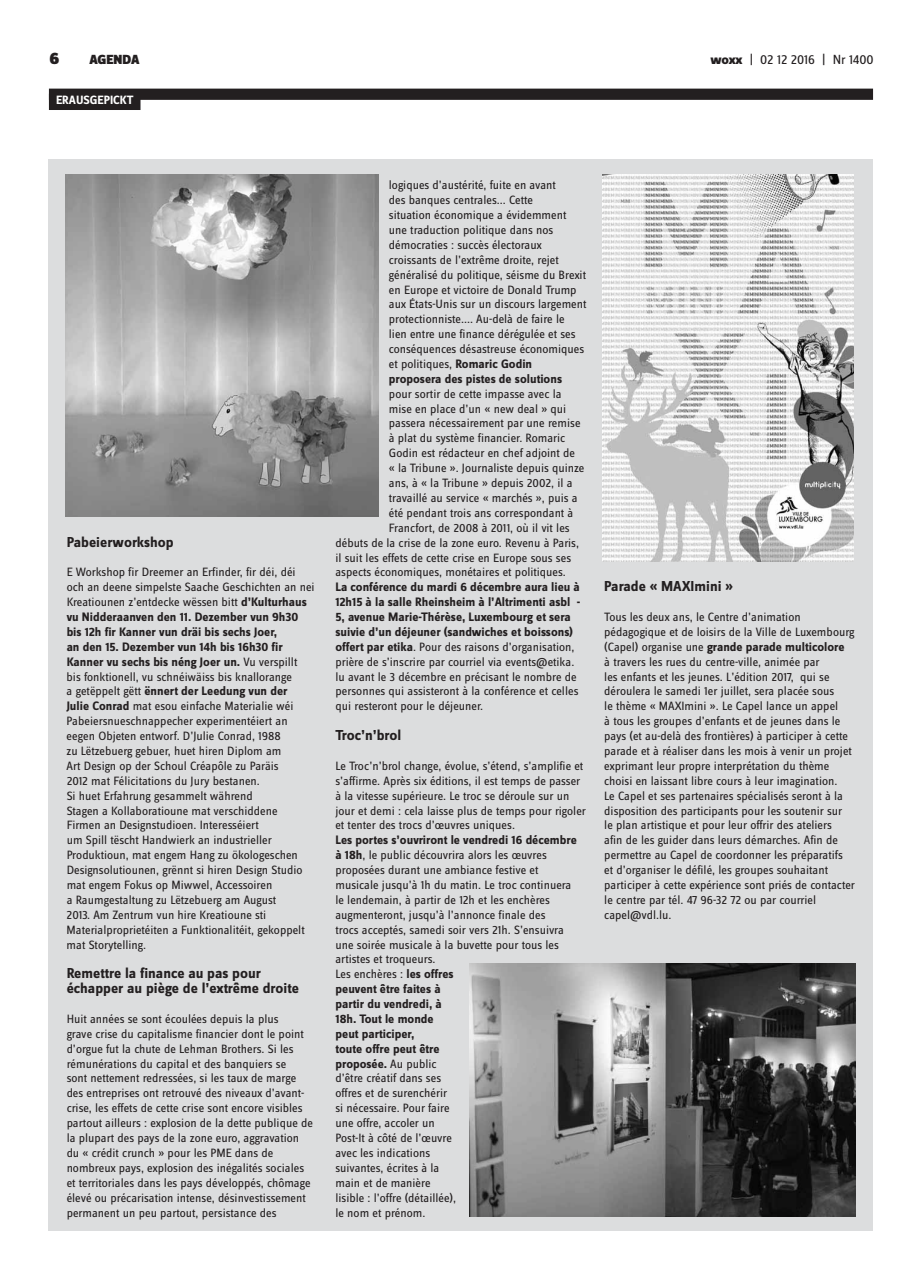
<style>
.page{position:relative;width:922px;height:1276px;background:#fff}
.page>*{position:absolute;margin:0;border:0;box-sizing:border-box;transform-origin:0 0}
.t1{font:900 17.5px "Zine Sans Dis";color:#231f20}
.t2{font:700 15px/14.9px "Zine Sans Dis";color:#231f20}
.t3{font:13.75px "Zine Sans Dis";letter-spacing:-.01em;color:#231f20}
.t4{font:900 13.75px "Zine Sans Dis";color:#231f20}
.t5{font:700 12.75px/14.9px "Zine Sans Dis";color:#231f20}
.t6{font:12.5px/14.9px "Zine Sans Dis";color:#231f20}
.t7{font:700 12.5px "Zine Sans Dis";color:#fff}
.s1{font-weight:800}
.s2{font-weight:700;font-size:12.75px}
.s3{font-weight:400;font-size:12.5px}
</style>
<div class="page">
<div style="left:49px;top:159px;width:823px;height:1072px;background:#dcddde"></div>
<div style="left:49px;top:89px;width:823px;height:11px;background:#231f20"></div>
<div style="left:49px;top:94px;width:91px;height:16px;background:#231f20"></div>
<img style="left:602px;top:174px;width:251px;height:387px">
<img style="left:65px;top:174px;width:313px;height:343px">
<img style="left:469px;top:963px;width:386px;height:253px">
<h1 class="t1" style="left:50px;top:49px;width:11px">6</h1>
<p class="t4" style="left:89px;top:53px;width:52px">AGENDA</p>
<p class="t3" style="left:710px;top:53px;width:165px"><span class="s1">woxx</span> | 02 12 2016 | Nr 1400</p>
<p class="t7" style="left:56px;top:93px;width:79px">ERAUSGEPICKT</p>
<p class="t2" style="left:67px;top:535px;width:109px">Pabeierworkshop</p>
<p class="t6" style="left:67px;top:565px;width:249px">E Workshop fir Dreemer an Erfinder, fir déi, déi och an deene simpelste Saache Geschichten an nei<br>Kreatiounen z’entdecke wëssen bitt <span class="s2">d’Kulturhaus</span></p>
<p class="t5" style="left:67px;top:610px;width:233px">vu Nidderaanven den 11. Dezember vun 9h30 bis 12h fir Kanner vun dräi bis sechs Joer,<br>an den 15. Dezember vun 14h bis 16h30 fir Kanner vu sechs bis néng Joer un. <span class="s3">Vu verspillt</span></p>
<p class="t6" style="left:67px;top:669px;width:227px">bis fonktionell, vu schnéiwäiss bis knallorange</p>
<p class="t5" style="left:67px;top:684px;width:222px"><span class="s3">a getëppelt gëtt</span> ënnert der Leedung vun der</p>
<p class="t6" style="left:67px;top:699px;width:239px"><span class="s2">Julie Conrad</span> mat esou einfache Materialie wéi Pabeiersnueschnappecher experimentéiert an eegen Objeten entworf. D’Julie Conrad, 1988<br>zu Lëtzebuerg gebuer, huet hiren Diplom am<br>Art Design op der Schoul Créapôle zu Paräis<br>2012 mat Félicitations du Jury bestanen.<br>Si huet Erfahrung gesammelt während<br>Stagen a Kollaboratioune mat verschiddene Firmen an Designstudioen. Interesséiert<br>um Spill tëscht Handwierk an industrieller Produktioun, mat engem Hang zu ökologeschen Designsolutiounen, grënnt si hiren Design Studio mat engem Fokus op Miwwel, Accessoiren<br>a Raumgestaltung zu Lëtzebuerg am August<br>2013. Am Zentrum vun hire Kreatioune sti Materialproprietéiten a Funktionalitéit, gekoppelt mat Storytelling.  </p>
<p class="t2" style="left:67px;top:966px;width:234px">Remettre la finance au pas pour échapper au piège de l’extrême droite</p>
<p class="t6" style="left:67px;top:1012px;width:248px">Huit années se sont écoulées depuis la plus<br>grave crise du capitalisme financier dont le point d’orgue fut la chute de Lehman Brothers. Si les rémunérations du capital et des banquiers se<br>sont nettement redressées, si les taux de marge des entreprises ont retrouvé des niveaux d’avant&shy;crise, les effets de cette crise sont encore visibles partout ailleurs : explosion de la dette publique de la plupart des pays de la zone euro, aggravation du « crédit crunch » pour les PME dans de nombreux pays, explosion des inégalités sociales et territoriales dans les pays développés, chômage élevé ou précarisation intense, désinvestissement permanent un peu partout, persistance des</p>
<p class="t6" style="left:389px;top:178px;width:199px">logiques d’austérité, fuite en avant<br>des banques centrales... Cette<br>situation économique a évidemment une traduction politique dans nos démocraties : succès électoraux croissants de l’extrême droite, rejet généralisé du politique, séisme du Brexit en Europe et victoire de Donald Trump aux États-Unis sur un discours largement protectionniste.... Au-delà de faire le<br>lien entre une finance dérégulée et ses conséquences désastreuse économiques et politiques, <span class="s2">Romaric Godin</span></p>
<p class="t5" style="left:389px;top:372px;width:175px">proposera des pistes de solutions</p>
<p class="t6" style="left:389px;top:387px;width:174px">pour sortir de cette impasse avec la</p>
<p class="t6" style="left:389px;top:402px;width:179px">mise en place d’un « new deal » qui</p>
<p class="t6" style="left:389px;top:417px;width:193px">passera nécessairement par une remise</p>
<p class="t6" style="left:389px;top:431px;width:178px">à plat du système financier. Romaric</p>
<p class="t6" style="left:389px;top:446px;width:188px">Godin est rédacteur en chef adjoint de</p>
<p class="t6" style="left:389px;top:461px;width:197px">« la Tribune ». Journaliste depuis quinze</p>
<p class="t6" style="left:389px;top:476px;width:185px">ans, à « la Tribune » depuis 2002, il a</p>
<p class="t6" style="left:389px;top:491px;width:190px">travaillé au service « marchés », puis a</p>
<p class="t6" style="left:389px;top:506px;width:186px">été pendant trois ans correspondant à</p>
<p class="t6" style="left:389px;top:521px;width:182px">Francfort, de 2008 à 2011, où il vit les</p>
<p class="t6" style="left:335px;top:536px;width:245px">débuts de la crise de la zone euro. Revenu à Paris,</p>
<p class="t6" style="left:335px;top:551px;width:237px">il suit les effets de cette crise en Europe sous ses</p>
<p class="t6" style="left:335px;top:565px;width:232px">aspects économiques, monétaires et politiques.</p>
<p class="t5" style="left:335px;top:580px;width:246px">La conférence du mardi 6 décembre aura lieu à 12h15 à la salle Rheinsheim à l’Altrimenti asbl - 5, avenue Marie-Thérèse, Luxembourg et sera suivie d’un déjeuner (sandwiches et boissons)</p>
<p class="t6" style="left:335px;top:640px;width:244px"><span class="s2">offert par etika</span>. Pour des raisons d’organisation, prière de s’inscrire par courriel via events@etika. lu avant le 3 décembre en précisant le nombre de personnes qui assisteront à la conférence et celles qui resteront pour le déjeuner.</p>
<p class="t2" style="left:335px;top:728px;width:67px">Troc’n’brol</p>
<p class="t6" style="left:335px;top:759px;width:252px">Le Troc’n’brol change, évolue, s’étend, s’amplifie et s’affirme. Après six éditions, il est temps de passer à la vitesse supérieure. Le troc se déroule sur un jour et demi : cela laisse plus de temps pour rigoler et tenter des trocs d’œuvres uniques.</p>
<p class="t5" style="left:335px;top:833px;width:243px">Les portes s’ouvriront le vendredi 16 décembre</p>
<p class="t6" style="left:335px;top:848px;width:237px"><span class="s2">à 18h</span>, le public découvrira alors les œuvres proposées durant une ambiance festive et musicale jusqu’à 1h du matin. Le troc continuera le lendemain, à partir de 12h et les enchères augmenteront, jusqu’à l’annonce finale des trocs acceptés, samedi soir vers 21h. S’ensuivra une soirée musicale à la buvette pour tous les artistes et troqueurs.<br>Les enchères : <span class="s2">les offres</span></p>
<p class="t5" style="left:335px;top:982px;width:108px">peuvent être faites à partir du vendredi, à<br>18h. Tout le monde peut participer, toute offre peut être proposée. <span class="s3">Au public</span></p>
<p class="t6" style="left:335px;top:1071px;width:122px">d’être créatif dans ses offres et de surenchérir si nécessaire. Pour faire une offre, accoler un<br>Post-It à côté de l’œuvre avec les indications suivantes, écrites à la main et de manière lisible : l’offre (détaillée), le nom et prénom.</p>
<p class="t2" style="left:604px;top:580px;width:130px">Parade « MAXImini »</p>
<p class="t6" style="left:604px;top:610px;width:251px">Tous les deux ans, le Centre d’animation pédagogique et de loisirs de la Ville de Luxembourg</p>
<p class="t5" style="left:604px;top:640px;width:242px"><span class="s3">(Capel) organise une</span> grande parade multicolore</p>
<p class="t6" style="left:604px;top:655px;width:252px">à travers les rues du centre-ville, animée par<br>les enfants et les jeunes. L’édition 2017, qui se déroulera le samedi 1er juillet, sera placée sous<br>le thème « MAXImini ». Le Capel lance un appel<br>à tous les groupes d’enfants et de jeunes dans le pays (et au-delà des frontières) à participer à cette parade et à réaliser dans les mois à venir un projet exprimant leur propre interprétation du thème choisi en laissant libre cours à leur imagination.<br>Le Capel et ses partenaires spécialisés seront à la disposition des participants pour les soutenir sur<br>le plan artistique et pour leur offrir des ateliers<br>afin de les guider dans leurs démarches. Afin de permettre au Capel de coordonner les préparatifs<br>et d’organiser le défilé, les groupes souhaitant participer à cette expérience sont priés de contacter le centre par tél. 47 96-32 72 ou par courriel capel@vdl.lu.</p>
</div>
